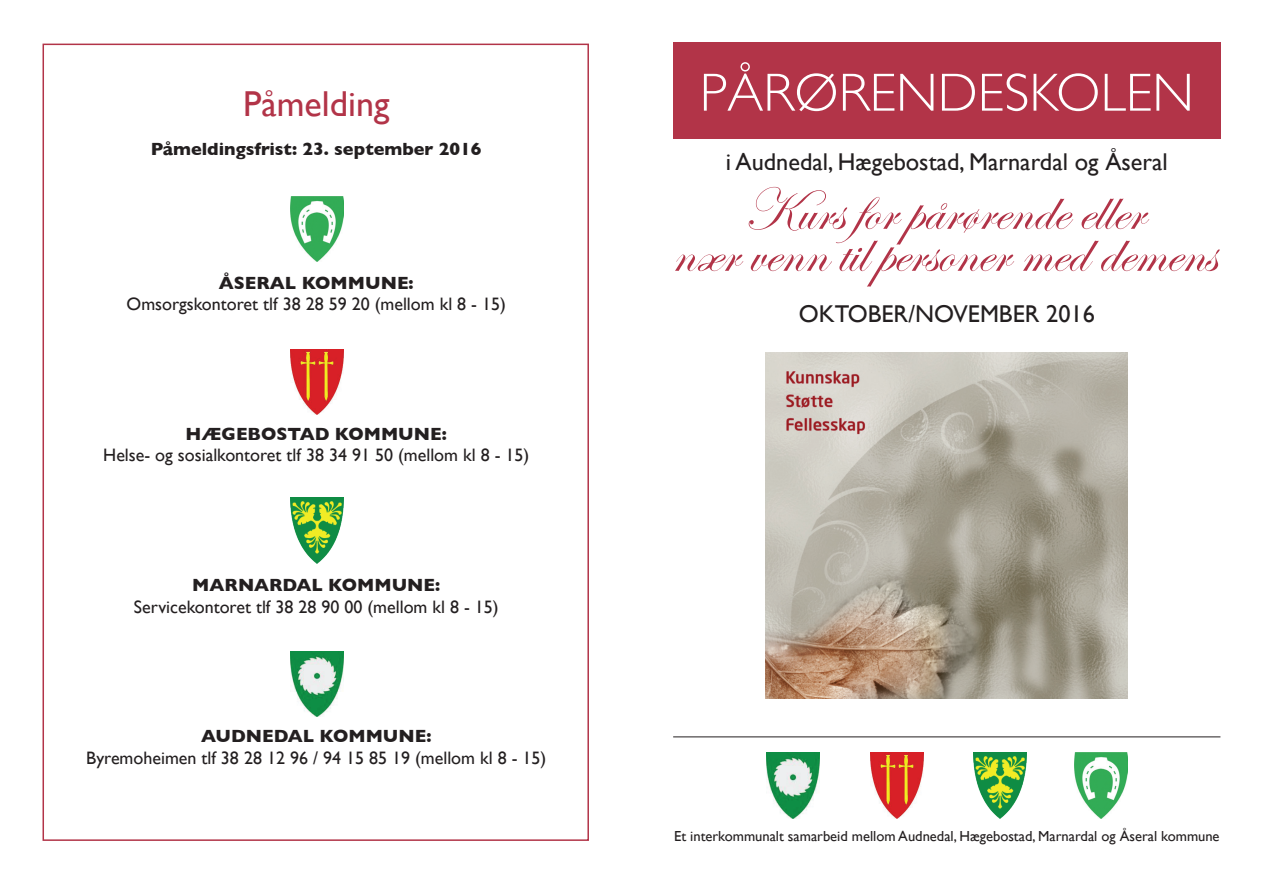
<style>
.page{position:relative;width:1263px;height:893px;background:#fff}
.page>*{position:absolute;margin:0;border:0;box-sizing:border-box;transform-origin:0 0}
.t1{font:60px "Edwardian Script ITC";color:#b23448}
.t2{font:300 54px "Gill Sans";color:#fff}
.t3{font:36px "Gill Sans";color:#b23448}
.t4{font:24.3px "Gill Sans";color:#231f20}
.t5{font:18px "Gill Sans";color:#231f20}
.t6{font:700 18px "Gill Sans";color:#231f20}
.t7{font:14.55px "Gill Sans";color:#231f20}
</style>
<div class="page">
<div style="left:673px;top:43px;width:547px;height:96px;background:#b23448"></div>
<img style="left:765px;top:352px;width:363px;height:346px">
<img style="left:1075px;top:753px;width:53px;height:66px">
<img style="left:766px;top:753px;width:54px;height:65px">
<img style="left:974px;top:753px;width:53px;height:65px">
<img style="left:870px;top:753px;width:53px;height:65px">
<hr style="left:673px;top:736px;width:547px;height:1px;background:#231f20">
<img style="left:290px;top:196px;width:53px;height:66px">
<img style="left:290px;top:498px;width:53px;height:65px">
<img style="left:290px;top:349px;width:53px;height:66px">
<img style="left:290px;top:652px;width:53px;height:65px">
<h3 class="t3" style="left:243px;top:83px;width:148px">Påmelding</h3>
<p class="t6" style="left:151px;top:135px;width:332px">Påmeldingsfrist: 23. september 2016</p>
<p class="t6" style="left:219px;top:268px;width:196px">ÅSERAL KOMMUNE:</p>
<p class="t5" style="left:127px;top:293px;width:381px">Omsorgskontoret tlf 38 28 59 20 (mellom kl 8 - 15)</p>
<p class="t6" style="left:186px;top:419px;width:263px">HÆGEBOSTAD KOMMUNE:</p>
<p class="t5" style="left:103px;top:445px;width:428px">Helse- og sosialkontoret tlf 38 34 91 50 (mellom kl 8 - 15)</p>
<p class="t6" style="left:192px;top:571px;width:249px">MARNARDAL KOMMUNE:</p>
<p class="t5" style="left:134px;top:596px;width:366px">Servicekontoret tlf 38 28 90 00 (mellom kl 8 - 15)</p>
<p class="t6" style="left:201px;top:722px;width:232px">AUDNEDAL KOMMUNE:</p>
<p class="t5" style="left:86px;top:747px;width:462px">Byremoheimen tlf 38 28 12 96 / 94 15 85 19 (mellom kl 8 - 15)</p>
<h2 class="t2" style="left:700px;top:50px;width:496px">PÅRØRENDESKOLEN</h2>
<h3 class="t4" style="left:726px;top:147px;width:443px">i Audnedal, Hægebostad, Marnardal og Åseral</h3>
<h1 class="t1" style="left:743px;top:177px;width:402px">Kurs for pårørende eller</h1>
<h1 class="t1" style="left:671px;top:219px;width:546px">nær venn til personer med demens</h1>
<h3 class="t4" style="left:799px;top:300px;width:298px">OKTOBER/NOVEMBER 2016</h3>
<p class="t7" style="left:674px;top:828px;width:547px">Et interkommunalt samarbeid mellom Audnedal, Hægebostad, Marnardal og Åseral kommune</p>
</div>
